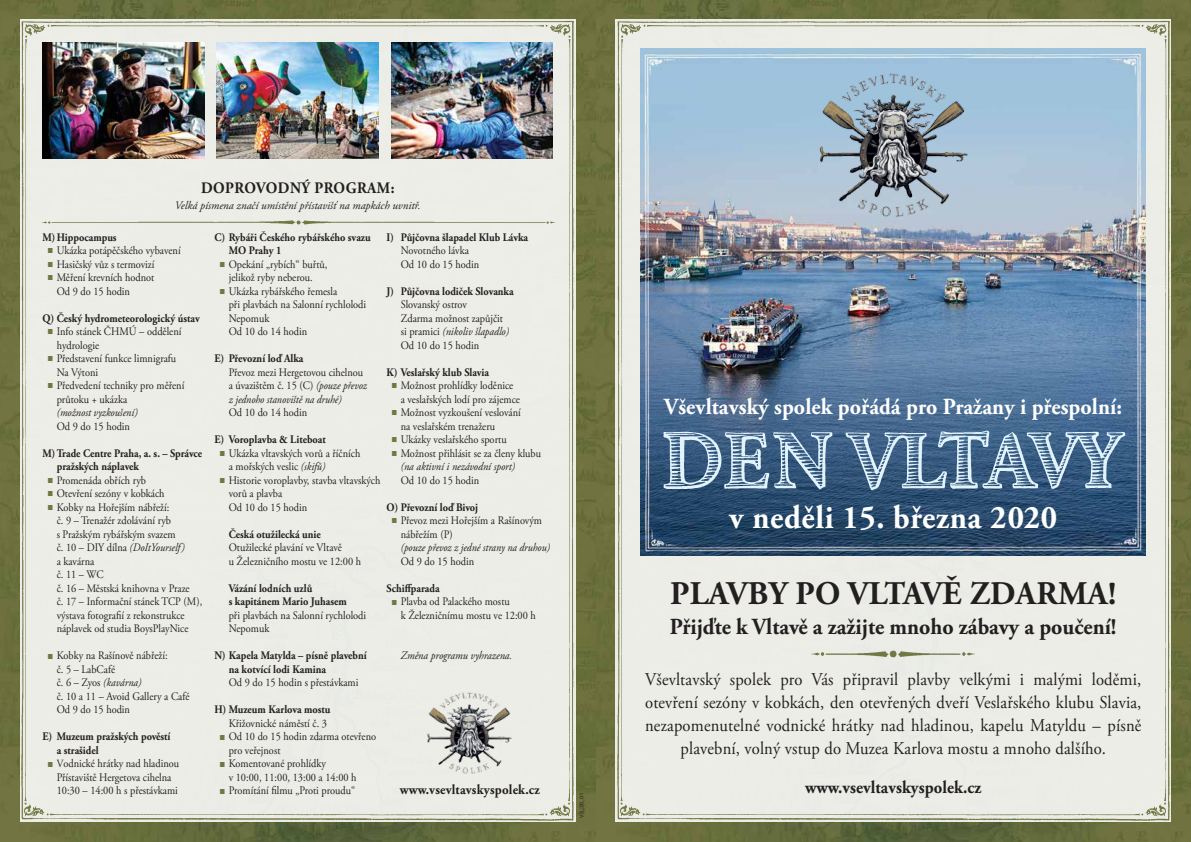
<style>
.page{position:relative;width:1191px;height:842px;background:#fff}
.page>*{position:absolute;margin:0;border:0;box-sizing:border-box;transform-origin:0 0}
.t1{font:700 33px "Adobe Garamond Pro";letter-spacing:.01em;color:#231f20}
.t2{font:700 33px "Adobe Garamond Pro";letter-spacing:.02em;color:#fff;scale:.95 1}
.t3{font:700 23px "Adobe Garamond Pro";letter-spacing:.005em;color:#fff;scale:.95 1}
.t4{font:700 23px "Adobe Garamond Pro";color:#231f20;scale:.95 1}
.t5{font:18px/23px "Adobe Garamond Pro";letter-spacing:.01em;color:#231f20;text-align:center;scale:.92 1}
.t6{font:700 18px "Adobe Garamond Pro";letter-spacing:.005em;color:#231f20;scale:.92 1}
.t7{font:700 16px "Adobe Garamond Pro";color:#231f20;scale:.92 1}
.t8{font:700 14px "Adobe Garamond Pro";letter-spacing:.015em;color:#231f20;scale:.92 1}
.t9{font:11.5px/13.5px "Adobe Garamond Pro";color:#231f20;scale:.9 1}
.t10{font:700 11.5px/13.5px "Adobe Garamond Pro";color:#231f20;scale:.9 1}
.t11{font:italic 11.5px "Adobe Garamond Pro";color:#231f20}
.t12{font:italic 11.5px "Adobe Garamond Pro";color:#231f20;scale:.9 1}
.t13{font:italic 11.5px "Adobe Garamond Pro";color:#231f20;scale:.88 1}
.t14{font:italic 11.5px "Adobe Garamond Pro";color:#231f20;scale:.91 1}
.t15{font:5.5px "Unitus TEE";color:#231f20}
.s1{font-style:italic}
.s2{font-weight:700}
.s3{font-size:11px}
</style>
<div class="page">
<img style="left:595px;top:0;width:596px;height:842px">
<img style="left:0;top:0;width:595px;height:842px">
<img style="left:8px;top:8px;width:578px;height:829px">
<img style="left:603px;top:8px;width:579px;height:829px">
<img style="left:641px;top:48px;width:504px;height:508px">
<img style="left:808px;top:645px;width:170px;height:17px">
<img style="left:34px;top:215px;width:527px;height:15px">
<img style="left:812px;top:68px;width:162px;height:154px">
<img style="left:391px;top:43px;width:162px;height:116px">
<img style="left:653px;top:424px;width:481px;height:72px">
<img style="left:43px;top:43px;width:161px;height:116px">
<img style="left:217px;top:43px;width:161px;height:116px">
<img style="left:424px;top:690px;width:91px;height:87px">
<svg style="left:48px;top:248px;width:5px;height:5px"></svg>
<svg style="left:48px;top:262px;width:5px;height:5px"></svg>
<svg style="left:48px;top:275px;width:5px;height:5px"></svg>
<svg style="left:48px;top:329px;width:5px;height:5px"></svg>
<svg style="left:48px;top:356px;width:5px;height:5px"></svg>
<svg style="left:48px;top:383px;width:5px;height:5px"></svg>
<svg style="left:48px;top:478px;width:5px;height:5px"></svg>
<svg style="left:48px;top:491px;width:5px;height:5px"></svg>
<svg style="left:48px;top:505px;width:5px;height:5px"></svg>
<svg style="left:48px;top:653px;width:5px;height:5px"></svg>
<svg style="left:48px;top:761px;width:5px;height:5px"></svg>
<svg style="left:220px;top:262px;width:5px;height:5px"></svg>
<svg style="left:220px;top:289px;width:5px;height:5px"></svg>
<svg style="left:220px;top:451px;width:5px;height:5px"></svg>
<svg style="left:220px;top:478px;width:5px;height:5px"></svg>
<svg style="left:220px;top:734px;width:5px;height:5px"></svg>
<svg style="left:220px;top:761px;width:5px;height:5px"></svg>
<svg style="left:220px;top:788px;width:5px;height:5px"></svg>
<svg style="left:392px;top:383px;width:5px;height:5px"></svg>
<svg style="left:392px;top:410px;width:5px;height:5px"></svg>
<svg style="left:392px;top:437px;width:5px;height:5px"></svg>
<svg style="left:392px;top:451px;width:5px;height:5px"></svg>
<svg style="left:392px;top:518px;width:5px;height:5px"></svg>
<svg style="left:392px;top:599px;width:5px;height:5px"></svg>
<h3 class="t7" style="left:201px;top:179px;width:27px">Doprovodn</h3>
<h3 class="t7" style="left:302px;top:179px;width:26px">ý pro</h3>
<h3 class="t7" style="left:346px;top:179px;width:26px">gram</h3>
<h3 class="t7" style="left:391px;top:179px;width:6px">:</h3>
<p class="t11" style="left:175px;top:198px;width:247px">Velká písmena značí umístění přístavišť na mapkách uvnitř.</p>
<p class="t10" style="left:43px;top:231px;width:84px">M)Hippocampus</p>
<p class="t9" style="left:57px;top:244px;width:139px">Ukázka potápěčského vybavení<br>Hasičský vůz s termovizí<br>Měření krevních hodnot<br>Od 9 do 15 hodin</p>
<p class="t10" style="left:43px;top:312px;width:176px">Q) Český hydrometeorologický ústav</p>
<p class="t9" style="left:57px;top:325px;width:143px">Info stánek ČHMÚ – oddělení hydrologie<br>Představení funkce limnigrafu<br>Na Výtoni<br>Předvedení techniky pro měření průtoku + ukázka</p>
<p class="t12" style="left:57px;top:406px;width:91px">(možnost vyzkoušení)</p>
<p class="t9" style="left:57px;top:420px;width:83px">Od 9 do 15 hodin</p>
<p class="t10" style="left:57px;top:447px;width:163px;text-indent:-14px">M)Trade Centre Praha, a. s. – Správce pražských náplavek</p>
<p class="t9" style="left:57px;top:474px;width:163px">Promenáda obřích ryb<br>Otevření sezóny v kobkách<br>Kobky na Hořejším nábřeží:<br>č. 9 – Trenažér zdolávání ryb<br>s Pražským rybářským svazem<br>č. 10 – DIY dílna <span class="s1">(DoItYourself)<br></span>a kavárna<br>č. 11 – WC<br>č. 16 – Městská knihovna v Praze<br>č. 17 – Informační stánek TCP (M), výstava fotografií z rekonstrukce náplavek od studia BoysPlayNice</p>
<p class="t9" style="left:57px;top:649px;width:149px">Kobky na Rašínově nábřeží:<br>č. 5 – LabCafé<br>č. 6 – Zyos <span class="s1">(kavárna)<br></span>č. 10 a 11 – Avoid Gallery a Café<br>Od 9 do 15 hodin</p>
<p class="t9" style="left:57px;top:730px;width:137px;text-indent:-14px"><span class="s2">E) Muzeum pražských pověstí<br>a strašidel<br></span><span class="s3">V</span>odnické hrátky nad hladinou<br>Přístaviště Hergetova cihelna<br>10:30 – 14:00 h s přestávkami</p>
<p class="t10" style="left:229px;top:231px;width:159px;text-indent:-14px">C) Rybáři Českého rybářského svazu<br>MO Prahy 1</p>
<p class="t9" style="left:229px;top:258px;width:154px">Opekání „rybích“ buřtů,<br>jelikož ryby neberou.<br>Ukázka rybářského řemesla<br>při plavbách na Salonní rychlolodi<br>Nepomuk<br>Od 10 do 14 hodin</p>
<p class="t10" style="left:214px;top:352px;width:100px">E) Převozní loď Alka</p>
<p class="t9" style="left:229px;top:366px;width:155px">Převoz mezi Hergetovou cihelnou a úvazištěm č. 15 (C) <span class="s1">(pouze převoz z jednoho stanoviště na druhé)</span></p>
<p class="t9" style="left:229px;top:406px;width:89px">Od 10 do 14 hodin</p>
<p class="t10" style="left:214px;top:433px;width:125px">E) Voroplavba &amp; Liteboat</p>
<p class="t9" style="left:229px;top:447px;width:170px">Ukázka vltavských vorů a říčních<br>a mořských veslic <span class="s1">(skifů)<br></span>Historie voroplavby, stavba vltavských vorů a plavba<br>Od 10 do 15 hodin</p>
<p class="t10" style="left:229px;top:528px;width:104px">Česká otužilecká unie</p>
<p class="t9" style="left:229px;top:541px;width:149px">Otužilecké plavání ve Vltavě<br>u Železničního mostu ve 12:00 h</p>
<p class="t10" style="left:229px;top:582px;width:133px">Vázání lodních uzlů<br>s kapitánem Mario Juhasem</p>
<p class="t9" style="left:229px;top:609px;width:154px">při plavbách na Salonní rychlolodi<br>Nepomuk</p>
<p class="t10" style="left:229px;top:649px;width:155px;text-indent:-14px">N) Kapela Matylda – písně plavební na kotvící lodi Kamina</p>
<p class="t9" style="left:229px;top:676px;width:146px">Od 9 do 15 hodin s přestávkami</p>
<p class="t10" style="left:214px;top:703px;width:130px">H) Muzeum Karlova mostu</p>
<p class="t9" style="left:229px;top:717px;width:165px">Křižovnické náměstí č. 3<br>Od 10 do 15 hodin zdarma otevřeno pro veřejnost<br>Komentované prohlídky<br>v 10:00, 11:00, 13:00 a 14:00 h<br>Promítání filmu „Proti proudu“</p>
<p class="t10" style="left:386px;top:231px;width:159px">I) Půjčovna šlapadel Klub Lávka</p>
<p class="t9" style="left:401px;top:244px;width:89px">Novotného lávka<br>Od 10 do 15 hodin</p>
<p class="t10" style="left:386px;top:285px;width:143px">J) Půjčovna lodiček Slovanka</p>
<p class="t9" style="left:401px;top:298px;width:122px">Slovanský ostrov<br>Zdarma možnost zapůjčit si pramici <span class="s1">(nikoliv šlapadlo)<br></span>Od 10 do 15 hodin</p>
<p class="t10" style="left:386px;top:366px;width:115px">K) Veslařský klub Slavia</p>
<p class="t9" style="left:401px;top:379px;width:157px">Možnost prohlídky loděnice<br>a veslařských lodí pro zájemce<br>Možnost vyzkoušení veslování<br>na veslařském trenažeru<br>Ukázky veslařského sportu<br>Možnost přihlásit se za členy klubu</p>
<p class="t12" style="left:401px;top:460px;width:129px">(na aktivní i nezávodní sport)</p>
<p class="t9" style="left:401px;top:474px;width:89px">Od 10 do 15 hodin</p>
<p class="t10" style="left:386px;top:501px;width:103px">O) Převozní loď Bivoj</p>
<p class="t9" style="left:401px;top:514px;width:158px">Převoz mezi Hořejším a Rašínovým nábřežím (P)</p>
<p class="t13" style="left:401px;top:541px;width:171px">(pouze převoz z jedné strany na druhou)</p>
<p class="t9" style="left:401px;top:555px;width:83px">Od 9 do 15 hodin</p>
<p class="t10" style="left:386px;top:582px;width:60px">Schiffparada</p>
<p class="t9" style="left:401px;top:595px;width:152px">Plavba od Palackého mostu<br>k Železničnímu mostu ve 12:00 h</p>
<p class="t14" style="left:401px;top:649px;width:124px">Změna programu vyhrazena.</p>
<p class="t8" style="left:400px;top:781px;width:154px">www.vsevltavskyspolek.cz</p>
<p class="t15" style="left:578px;top:818px;width:27px;rotate:-90deg">VS_20_01</p>
<h2 class="t3" style="left:664px;top:393px;width:483px">Vševltavský spolek pořádá pro Pražany i přespolní:</h2>
<h1 class="t2" style="left:729px;top:498px;width:346px">v neděli 15. března 2020</h1>
<h1 class="t1" style="left:670px;top:575px;width:447px">PLAVBY PO VLTAVĚ ZDARMA!</h1>
<h2 class="t4" style="left:670px;top:614px;width:471px">Přijďte k Vltavě a zažijte mnoho zábavy a poučení!</h2>
<p class="t5" style="left:645px;top:669px;width:541px">Vševltavský spolek pro Vás připravil plavby velkými i malými loděmi, otevření sezóny v kobkách, den otevřených dveří Veslařského klubu Slavia, nezapomenutelné vodnické hrátky nad hladinou, kapelu Matyldu – písně plavební, volný vstup do Muzea Karlova mostu a mnoho dalšího.</p>
<h3 class="t6" style="left:805px;top:776px;width:193px">www.vsevltavskyspolek.cz</h3>
</div>
